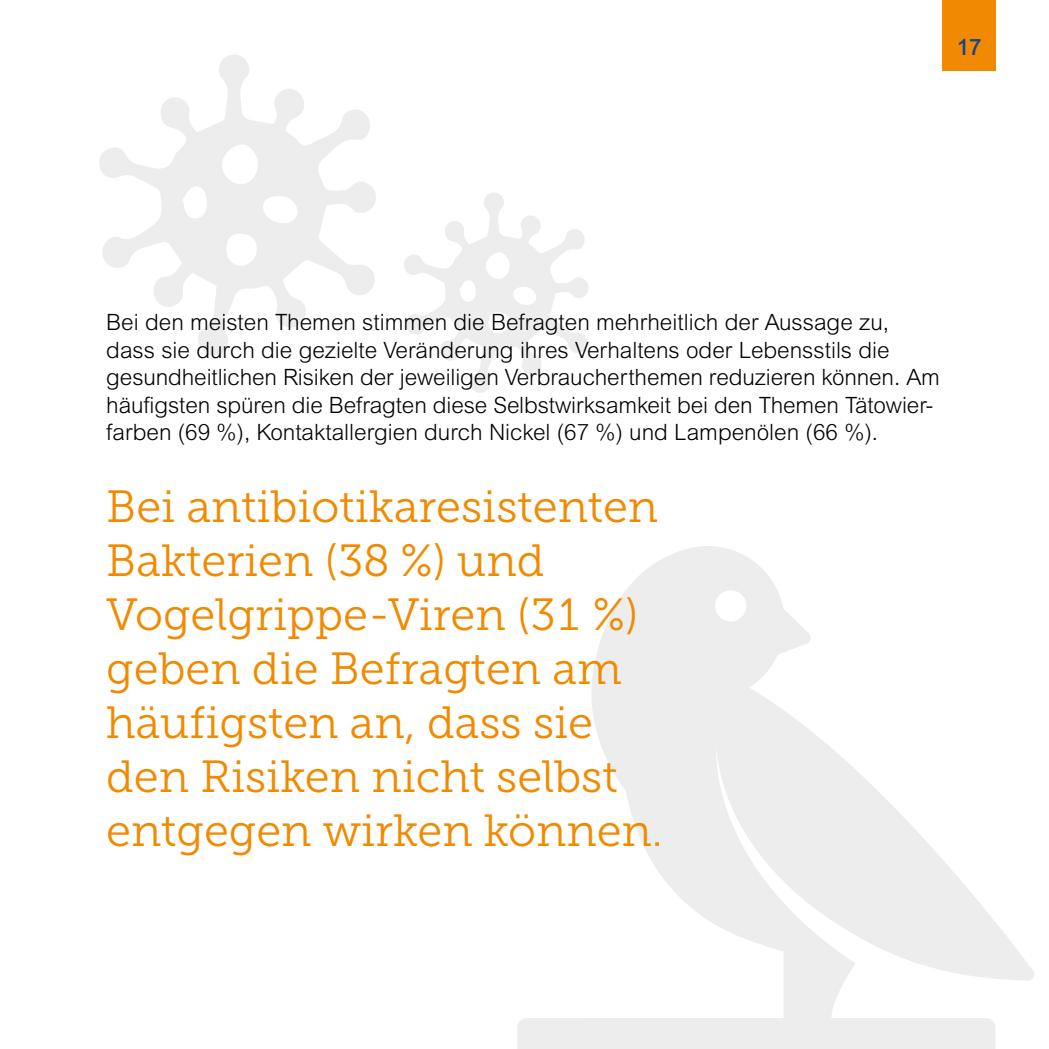
<style>
.page{position:relative;width:1049px;height:1049px;background:#fff}
.page>*{position:absolute;margin:0;border:0;box-sizing:border-box;transform-origin:0 0}
.t1{font:45px/54px "Museo Slab 300";color:#f18a00}
.t2{font:300 22.5px/27.5px "Arial MT Pro";color:#000}
.t3{font:500 22.5px "Arial MT Pro";color:#164194}
</style>
<div class="page">
<hr style="left:0;top:0;width:1px;height:1049px;background:#e7f1fc">
<svg style="left:517px;top:546px;width:517px;height:503px"></svg>
<div style="left:943px;top:0;width:53px;height:71px;background:#f18a00"></div>
<svg style="left:404px;top:193px;width:184px;height:200px"></svg>
<svg style="left:99px;top:55px;width:277px;height:300px"></svg>
<p class="t3" style="left:957px;top:34px;width:26px">17</p>
<p class="t2" style="left:106px;top:309px;width:835px">Bei den meisten Themen stimmen die Befragten mehrheitlich der Aussage zu, dass sie durch die gezielte Veränderung ihres Verhaltens oder Lebensstils die gesundheitlichen Risiken der jeweiligen Verbraucherthemen reduzieren können. Am häufigsten spüren die Befragten diese Selbstwirksamkeit bei den Themen Tätowier&shy;farben (69 %), Kontaktallergien durch Nickel (67 %) und Lampenölen (66 %).</p>
<h1 class="t1" style="left:106px;top:480px;width:558px">Bei antibiotikaresistenten<br>Bakterien (38 %) und<br>Vogelgrippe-Viren (31 %) geben die Befragten am häufigsten an, dass sie den Risiken nicht selbst entgegen wirken können.</h1>
</div>
